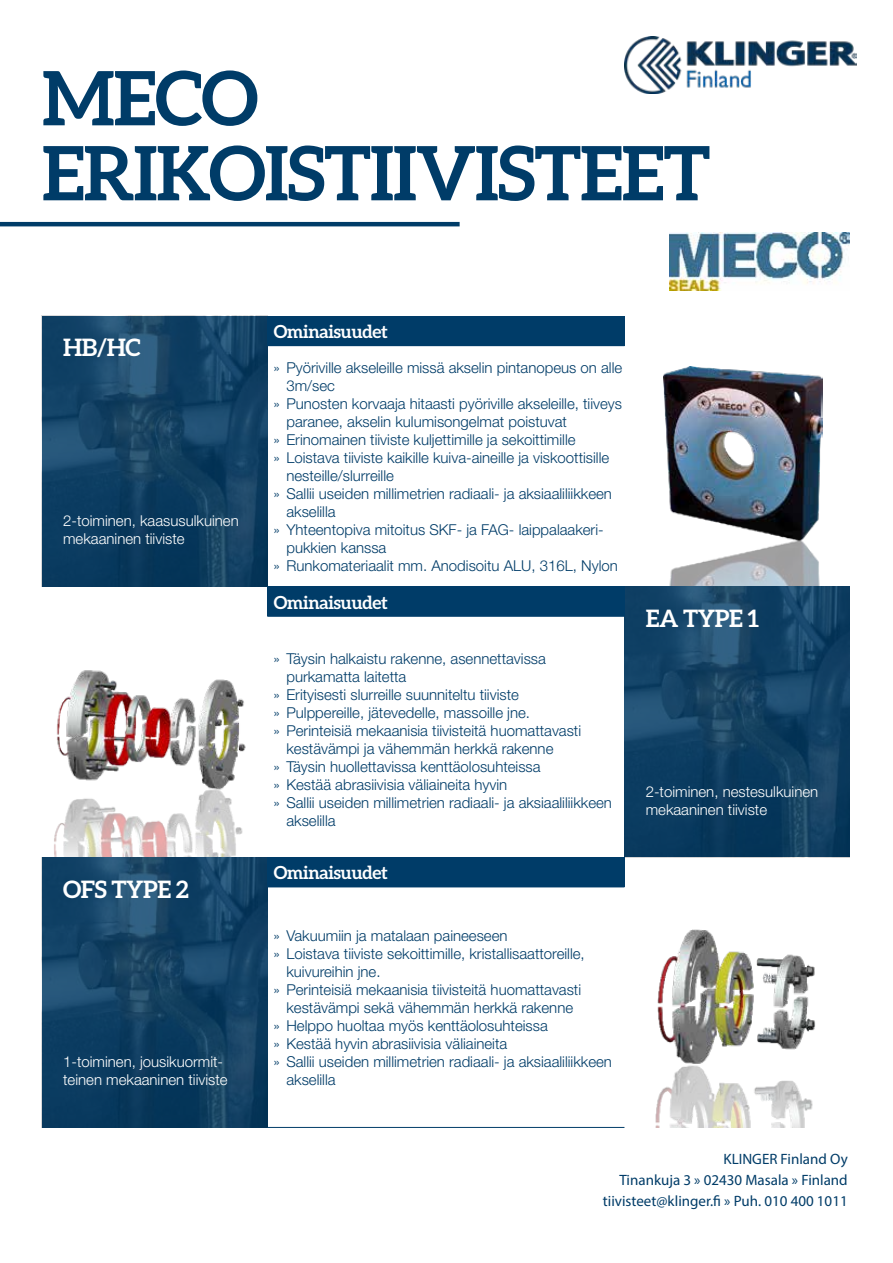
<style>
.page{position:relative;width:893px;height:1263px;background:#fff}
.page>*{position:absolute;margin:0;border:0;box-sizing:border-box;transform-origin:0 0}
.t1{font:700 75px/75px "Aleo";letter-spacing:-.02em;color:#003c68}
.t2{font:700 24px "Aleo";letter-spacing:-.02em;color:#fff}
.t3{font:700 18px "Aleo";letter-spacing:-.02em;color:#fff}
.t4{font:300 15px "Helvetica Neue LT Pro";color:#003c68}
.t5{font:300 15px/18px "Helvetica Neue LT Pro";color:#fff}
.t6{font:15px/21px "Myriad Pro";color:#003c68;text-align:right}
</style>
<div class="page">
<img style="left:669px;top:233px;width:181px;height:58px">
<img style="left:663px;top:367px;width:159px;height:219px">
<img style="left:54px;top:670px;width:192px;height:187px">
<img style="left:655px;top:929px;width:161px;height:199px">
<img style="left:42px;top:857px;width:225px;height:271px">
<img style="left:624px;top:586px;width:226px;height:271px">
<img style="left:42px;top:316px;width:225px;height:270px">
<hr style="left:0;top:222px;width:460px;height:4px;background:#003c68">
<div style="left:267px;top:316px;width:357px;height:30px;background:#003c68"></div>
<div style="left:267px;top:586px;width:357px;height:30px;background:#003c68"></div>
<hr style="left:267px;top:616px;width:357px;height:1px;background:#003c68">
<div style="left:267px;top:857px;width:357px;height:30px;background:#003c68"></div>
<hr style="left:267px;top:1127px;width:357px;height:1px;background:#003c68">
<img style="left:624px;top:37px;width:232px;height:56px">
<h1 class="t1" style="left:42px;top:59px;width:670px">MECO<br>ERIKOISTIIVISTEET</h1>
<h2 class="t2" style="left:63px;top:334px;width:79px">HB/HC</h2>
<p class="t5" style="left:63px;top:511px;width:177px">2-toiminen, kaasusulkuinen mekaaninen tiiviste</p>
<h2 class="t2" style="left:63px;top:875px;width:127px">OFS TYPE 2</h2>
<p class="t5" style="left:63px;top:1052px;width:166px">1-toiminen, jousikuormit&shy;teinen mekaaninen tiiviste</p>
<p class="t3" style="left:274px;top:321px;width:116px">Ominaisuudet</p>
<p class="t4" style="left:274px;top:358px;width:350px">» Pyöriville akseleille missä akselin pintanopeus on alle</p>
<p class="t4" style="left:286px;top:376px;width:50px">3m/sec</p>
<p class="t4" style="left:274px;top:394px;width:350px">» Punosten korvaaja hitaasti pyöriville akseleille, tiiveys</p>
<p class="t4" style="left:286px;top:412px;width:282px">paranee, akselin kulumisongelmat poistuvat</p>
<p class="t4" style="left:274px;top:430px;width:303px">» Erinomainen tiiviste kuljettimille ja sekoittimille</p>
<p class="t4" style="left:274px;top:448px;width:337px">» Loistava tiiviste kaikille kuiva-aineille ja viskoottisille</p>
<p class="t4" style="left:286px;top:466px;width:109px">nesteille/slurreille</p>
<p class="t4" style="left:274px;top:484px;width:340px">» Sallii useiden millimetrien radiaali- ja aksiaaliliikkeen</p>
<p class="t4" style="left:286px;top:502px;width:51px">akselilla</p>
<p class="t4" style="left:274px;top:520px;width:332px">» Yhteentopiva mitoitus SKF- ja FAG- laippalaakeri-</p>
<p class="t4" style="left:286px;top:538px;width:102px">pukkien kanssa</p>
<p class="t4" style="left:274px;top:556px;width:346px">» Runkomateriaalit mm. Anodisoitu ALU, 316L, Nylon</p>
<p class="t3" style="left:274px;top:592px;width:116px">Ominaisuudet</p>
<p class="t4" style="left:274px;top:650px;width:274px">» Täysin halkaistu rakenne, asennettavissa</p>
<p class="t4" style="left:286px;top:668px;width:122px">purkamatta laitetta</p>
<p class="t4" style="left:274px;top:686px;width:247px">» Erityisesti slurreille suunniteltu tiiviste</p>
<p class="t4" style="left:274px;top:704px;width:258px">» Pulppereille, jätevedelle, massoille jne.</p>
<p class="t4" style="left:274px;top:722px;width:309px">» Perinteisiä mekaanisia tiivisteitä huomattavasti</p>
<p class="t4" style="left:286px;top:740px;width:269px">kestävämpi ja vähemmän herkkä rakenne</p>
<p class="t4" style="left:274px;top:758px;width:268px">» Täysin huollettavissa kenttäolosuhteissa</p>
<p class="t4" style="left:274px;top:776px;width:235px">» Kestää abrasiivisia väliaineita hyvin</p>
<p class="t4" style="left:274px;top:794px;width:340px">» Sallii useiden millimetrien radiaali- ja aksiaaliliikkeen</p>
<p class="t4" style="left:286px;top:812px;width:51px">akselilla</p>
<p class="t3" style="left:274px;top:862px;width:116px">Ominaisuudet</p>
<p class="t4" style="left:274px;top:926px;width:235px">» Vakuumiin ja matalaan paineeseen</p>
<p class="t4" style="left:274px;top:944px;width:313px">» Loistava tiiviste sekoittimille, kristallisaattoreille,</p>
<p class="t4" style="left:286px;top:962px;width:96px">kuivureihin jne.</p>
<p class="t4" style="left:274px;top:980px;width:309px">» Perinteisiä mekaanisia tiivisteitä huomattavasti</p>
<p class="t4" style="left:286px;top:998px;width:288px">kestävämpi sekä vähemmän herkkä rakenne</p>
<p class="t4" style="left:274px;top:1016px;width:276px">» Helppo huoltaa myös kenttäolosuhteissa</p>
<p class="t4" style="left:274px;top:1034px;width:235px">» Kestää hyvin abrasiivisia väliaineita</p>
<p class="t4" style="left:274px;top:1052px;width:340px">» Sallii useiden millimetrien radiaali- ja aksiaaliliikkeen</p>
<p class="t4" style="left:286px;top:1070px;width:51px">akselilla</p>
<h2 class="t2" style="left:646px;top:605px;width:115px">EA TYPE 1</h2>
<p class="t5" style="left:646px;top:782px;width:174px">2-toiminen, nestesulkuinen mekaaninen tiiviste</p>
<p class="t6" style="left:603px;top:1148px;width:246px">KLINGER Finland Oy<br>Tinankuja 3 » 02430 Masala » Finland tiivisteet@klinger.fi » Puh. 010 400 1011</p>
</div>
